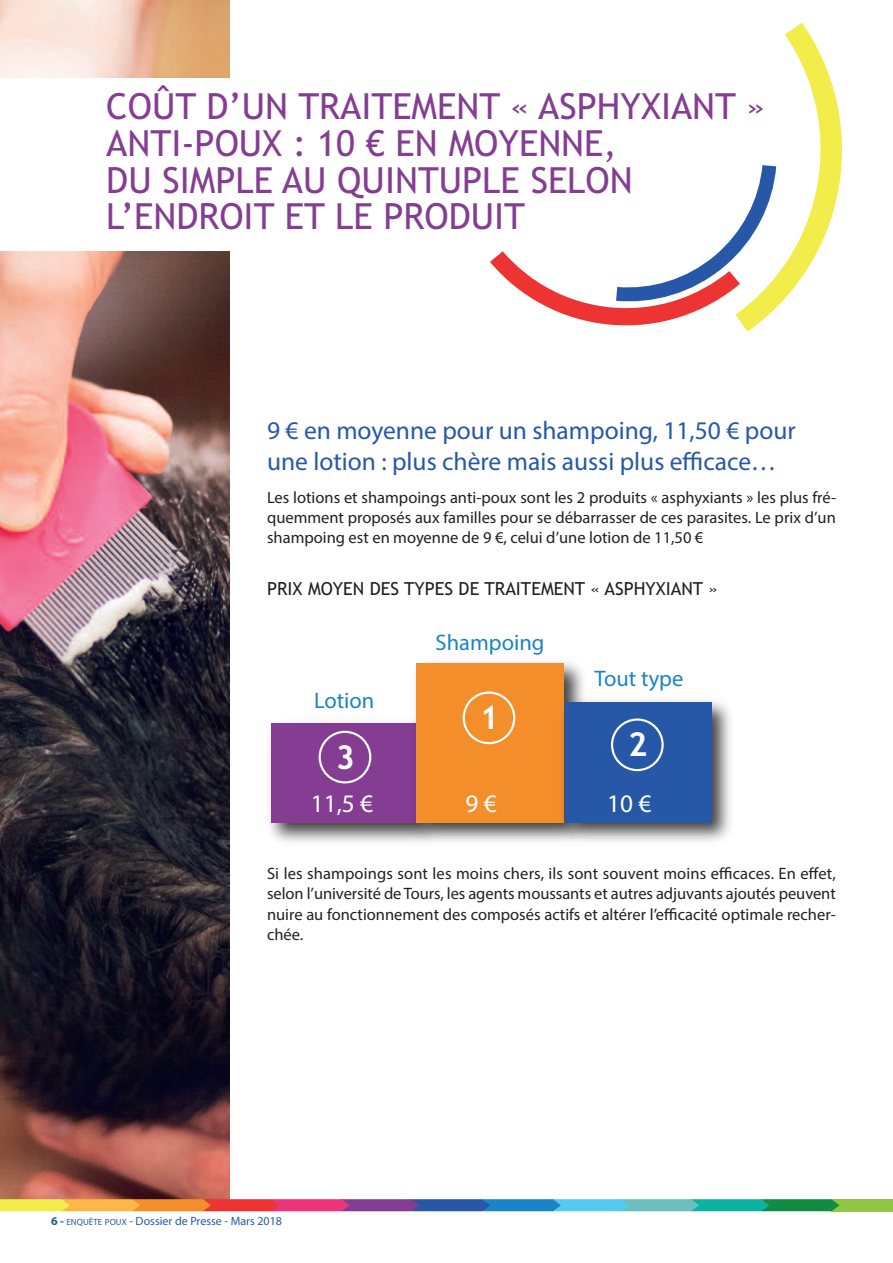
<style>
.page{position:relative;width:893px;height:1263px;background:#fff}
.page>*{position:absolute;margin:0;border:0;box-sizing:border-box;transform-origin:0 0}
.t1{font:36px/36.8px "Trebuchet MS";color:#843d92}
.t2{font:700 32.85px "Trebuchet MS";color:#fff}
.t3{font:25.5px/30.6px "Myriad Pro";color:#2758a7}
.t4{font:25.35px "Myriad Pro";color:#fff}
.t5{font:22.5px "Myriad Pro";color:#1b84c6}
.t6{font:18px "Trebuchet MS";color:#231f20}
.t7{font:16.5px/20.2px "Myriad Pro";color:#231f20;text-align:justify}
.t8{font:12px "Myriad Pro";color:#2758a7}
.s1{font-weight:700}
.s2{font-size:9px}
</style>
<div class="page">
<img style="left:0;top:0;width:229px;height:1199px">
<div style="left:0;top:79px;width:881px;height:172px;background:#fff"></div>
<svg style="left:490px;top:23px;width:352px;height:309px"></svg>
<div style="left:831px;top:1199px;width:62px;height:12px;background:#91c643"></div>
<svg style="left:0;top:1199px;width:839px;height:12px"></svg>
<img style="left:269px;top:722px;width:140px;height:121px">
<div style="left:271px;top:723px;width:147px;height:100px;background:#843d92"></div>
<img style="left:409px;top:662px;width:174px;height:181px">
<div style="left:416px;top:663px;width:148px;height:159px;background:#f48e2b"></div>
<img style="left:556px;top:695px;width:174px;height:148px">
<div style="left:565px;top:702px;width:147px;height:120px;background:#2758a7"></div>
<svg style="left:463px;top:691px;width:52px;height:53px"></svg>
<svg style="left:611px;top:718px;width:53px;height:53px"></svg>
<svg style="left:319px;top:731px;width:52px;height:52px"></svg>
<h1 class="t1" style="left:106px;top:88px;width:660px">COûT D’UN TRAITEMENT « ASPHYXIANT »<br>ANTI-POUX : 10 € EN MOYENNE,<br>DU SIMPLE AU QUINTUPLE SELON<br>L’ENDROIT ET LE PRODUIT</h1>
<h3 class="t3" style="left:267px;top:417px;width:530px">9 € en moyenne pour un shampoing, 11,50 € pour une lotion : plus chère mais aussi plus efficace…</h3>
<p class="t7" style="left:267px;top:489px;width:571px">Les lotions et shampoings anti-poux sont les 2 produits « asphyxiants » les plus fré&shy;quemment proposés aux familles pour se débarrasser de ces parasites. Le prix d’un shampoing est en moyenne de 9 €, celui d’une lotion de 11,50 €</p>
<p class="t6" style="left:267px;top:578px;width:452px">PRIX MOYEN DES TYPES DE TRAITEMENT « ASPHYXIANT »</p>
<h3 class="t5" style="left:314px;top:692px;width:62px">Lotion</h3>
<h3 class="t5" style="left:436px;top:634px;width:110px">Shampoing</h3>
<h2 class="t2" style="left:480px;top:698px;width:21px">1</h2>
<h3 class="t5" style="left:594px;top:670px;width:90px">tout type</h3>
<h2 class="t2" style="left:628px;top:725px;width:21px">2</h2>
<h2 class="t2" style="left:336px;top:738px;width:21px">3</h2>
<h3 class="t4" style="left:311px;top:794px;width:64px">11,5 €</h3>
<h3 class="t4" style="left:465px;top:794px;width:33px">9€</h3>
<h3 class="t4" style="left:607px;top:794px;width:46px">10€</h3>
<p class="t7" style="left:267px;top:865px;width:570px">Si les shampoings sont les moins chers, ils sont souvent moins efficaces. en effet, selon l’université de tours, les agents moussants et autres adjuvants ajoutés peuvent nuire au fonctionnement des composés actifs et altérer l’efficacité optimale recher&shy;chée.</p>
<p class="t8" style="left:51px;top:1217px;width:233px"><span class="s1">6 -</span> <span class="s2">eNquête poux</span> - Dossier de presse - Mars 2018</p>
</div>
